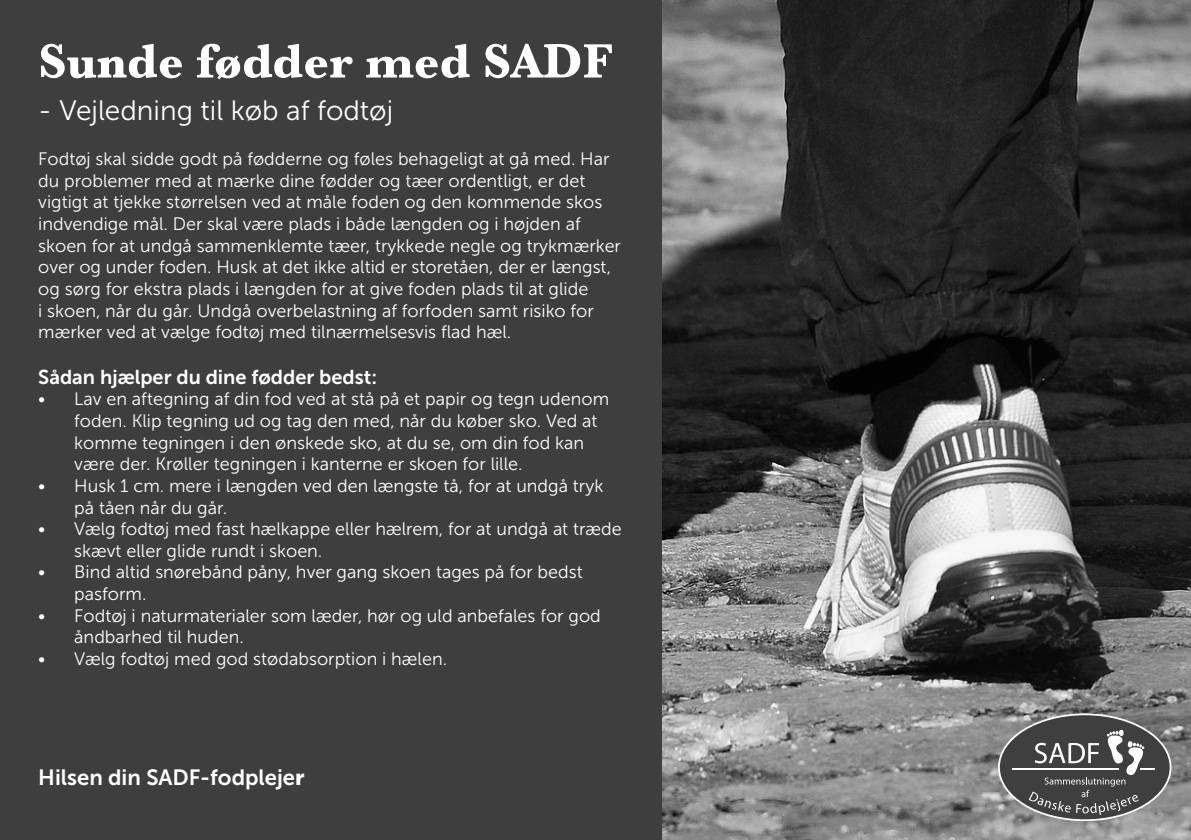
<style>
.page{position:relative;width:1191px;height:840px;background:#fff}
.page>*{position:absolute;margin:0;border:0;box-sizing:border-box;transform-origin:0 0}
.t1{font:700 50px "Baskerville";color:#fff}
.t2{font:28px "Museo Sans 300";color:#fff}
.t3{font:22px "Museo Sans 700";color:#fff}
.t4{font:20px "Museo Sans 700";color:#fff}
.t5{font:18px/21.6px "Museo Sans 300";color:#fff}
.s1{font-family:"Museo Sans 900"}
</style>
<div class="page">
<svg style="left:661px;top:0;width:530px;height:839px;background:#545454"></svg>
<div style="left:0;top:0;width:661px;height:839px;background:#3e3e3e"></div>
<svg style="left:998px;top:713px;width:173px;height:107px;background:#686868"></svg>
<p class="t1" style="left:38px;top:26px;width:575px">Sunde fødder med SADF</p>
<p class="t2" style="left:38px;top:95px;width:356px">- Vejledning til køb af fodtøj</p>
<p class="t5" style="left:38px;top:148px;width:584px">Fodtøj skal sidde godt på fødderne og føles behageligt at gå med. Har du problemer med at mærke dine fødder og tæer ordentligt, er det vigtigt at tjekke størrelsen ved at måle foden og den kommende skos indvendige mål. Der skal være plads i både længden og i højden af skoen for at undgå sammenklemte tæer, trykkede negle og trykmærker over og under foden. Husk at det ikke altid er storetåen, der er længst, og sørg for ekstra plads i længden for at give foden plads til at glide<br>i skoen, når du går. Undgå overbelastning af forfoden samt risiko for mærker ved at vælge fodtøj med tilnærmelsesvis flad hæl.</p>
<p class="t4" style="left:38px;top:365px;width:340px">Sådan hjælper du dine fødder bedst:</p>
<p class="t5" style="left:74px;top:388px;width:536px;text-indent:-36px">• Lav en aftegning af din fod ved at stå på et papir og tegn udenom foden. Klip tegning ud og tag den med, når du køber sko. Ved at komme tegningen i den ønskede sko, at du se, om din fod kan være der. Krøller tegningen i kanterne er skoen for lille.</p>
<p class="t5" style="left:74px;top:475px;width:530px;text-indent:-36px">• Husk 1 cm. mere i længden ved den længste tå, for at undgå tryk på tåen når du går.</p>
<p class="t5" style="left:74px;top:518px;width:549px;text-indent:-36px">• Vælg fodtøj med fast hælkappe eller hælrem, for at undgå at træde skævt eller glide rundt i skoen.</p>
<p class="t5" style="left:74px;top:561px;width:510px;text-indent:-36px">• Bind altid snørebånd påny, hver gang skoen tages på for bedst pasform.</p>
<p class="t5" style="left:74px;top:604px;width:528px;text-indent:-36px">• Fodtøj i naturmaterialer som læder, hør og uld anbefales for god åndbarhed til huden.</p>
<p class="t5" style="left:38px;top:647px;width:410px">• Vælg fodtøj med god stødabsorption i hælen.</p>
<p class="t3" style="left:38px;top:764px;width:268px">Hilsen din SADF-fodpleje<span class="s1">r</span></p>
</div>
